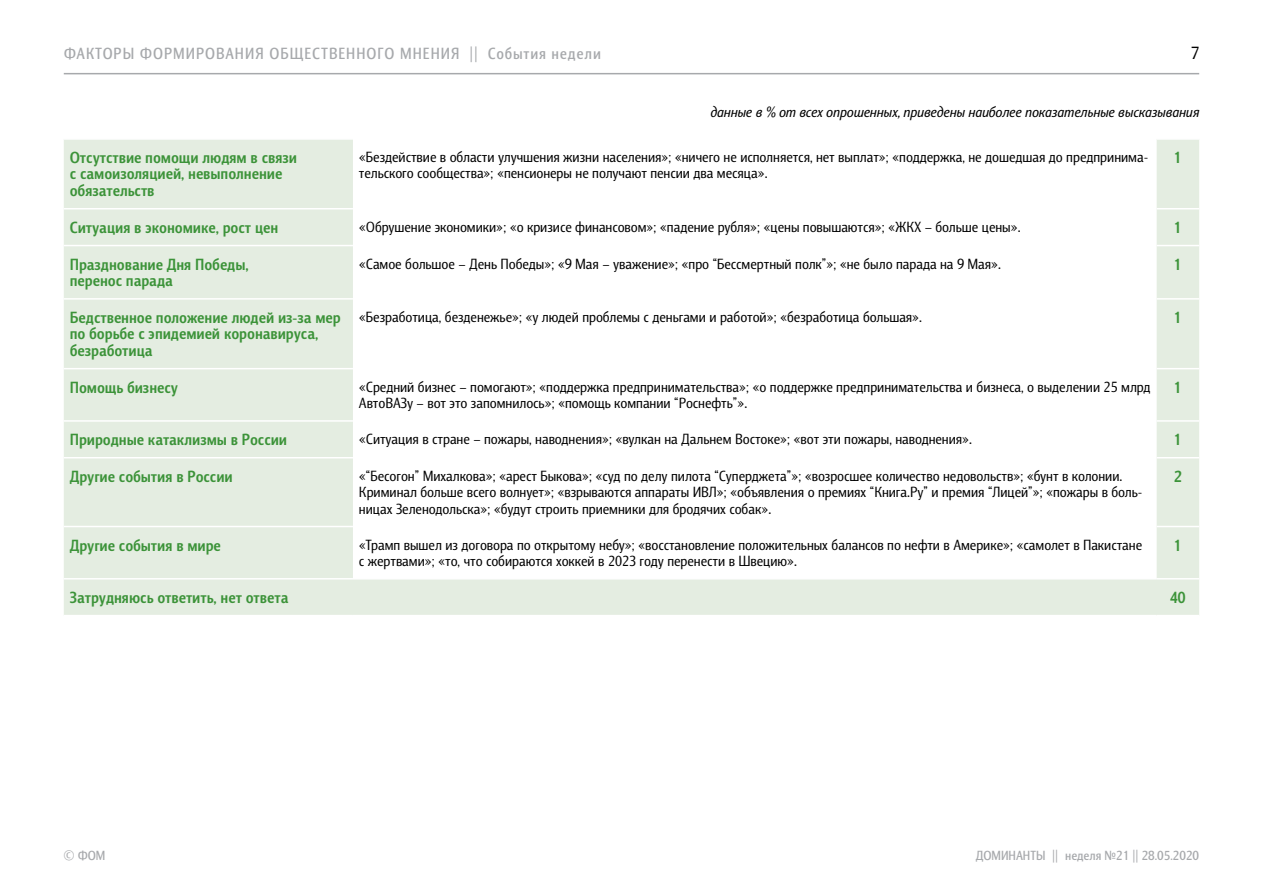
<style>
.page{position:relative;width:1263px;height:893px;background:#fff}
.page>*{position:absolute;margin:0;border:0;box-sizing:border-box;transform-origin:0 0}
.t1{font:18px "Barnaul Grotesk";color:#000}
.t2{font:700 16.5px/16.5px "Barnaul Grotesk";color:#3c9339}
.t3{font:500 16.5px "Barnaul Grotesk";letter-spacing:.05em;color:#a7a9ac}
.t4{font:15px/16.5px "Barnaul Grotesk";color:#000}
.t5{font:italic 15px "Barnaul Grotesk";color:#000}
.t6{font:500 13.5px "Barnaul Grotesk";color:#a7a9ac}
</style>
<div class="page">
<hr style="left:64px;top:73px;width:1135px;height:1px;background:#a7a9ac">
<svg style="left:64px;top:140px;width:1135px;height:475px"></svg>
<hr style="left:1157px;top:208px;width:42px;height:1px;background:#fff">
<hr style="left:1157px;top:245px;width:42px;height:1px;background:#fff">
<hr style="left:1157px;top:298px;width:42px;height:2px;background:#fff">
<hr style="left:1157px;top:368px;width:42px;height:1px;background:#fff">
<hr style="left:1157px;top:420px;width:42px;height:2px;background:#fff">
<hr style="left:1157px;top:457px;width:42px;height:1px;background:#fff">
<hr style="left:1157px;top:526px;width:42px;height:1px;background:#fff">
<hr style="left:1157px;top:578px;width:42px;height:1px;background:#fff">
<hr style="left:353px;top:578px;width:804px;height:1px;background:#fff">
<hr style="left:64px;top:208px;width:289px;height:1px;background:#fff">
<hr style="left:64px;top:245px;width:289px;height:1px;background:#fff">
<hr style="left:64px;top:298px;width:289px;height:2px;background:#fff">
<hr style="left:64px;top:368px;width:289px;height:1px;background:#fff">
<hr style="left:64px;top:420px;width:289px;height:2px;background:#fff">
<hr style="left:64px;top:457px;width:289px;height:1px;background:#fff">
<hr style="left:64px;top:526px;width:289px;height:1px;background:#fff">
<hr style="left:64px;top:578px;width:289px;height:1px;background:#fff">
<p class="t3" style="left:64px;top:44px;width:539px">Факторы формирования общественного мнения || События недели</p>
<p class="t1" style="left:1191px;top:43px;width:10px">7</p>
<p class="t5" style="left:710px;top:103px;width:490px">данные в % от всех опрошенных, приведены наиболее показательные высказывания</p>
<p class="t2" style="left:70px;top:149px;width:229px">Отсутствие помощи людям в связи с самоизоляцией, невыполнение обязательств</p>
<p class="t4" style="left:359px;top:148px;width:791px">«Бездействие в области улучшения жизни населения»; «ничего не исполняется, нет выплат»; «поддержка, не дошедшая до предпринима&shy;тельского сообщества»; «пенсионеры не получают пенсии два месяца».</p>
<p class="t2" style="left:1174px;top:149px;width:9px">1</p>
<p class="t2" style="left:70px;top:219px;width:210px">Ситуация в экономике, рост цен</p>
<p class="t4" style="left:359px;top:218px;width:663px">«Обрушение экономики»; «о кризисе финансовом»; «падение рубля»; «цены повышаются»; «ЖКХ – больше цены».</p>
<p class="t2" style="left:1174px;top:219px;width:9px">1</p>
<p class="t2" style="left:70px;top:255px;width:180px">Празднование Дня Победы, перенос парада</p>
<p class="t4" style="left:359px;top:255px;width:644px">«Самое большое – День Победы»; «9 Мая – уважение»; «про “Бессмертный полк”»; «не было парада на 9 Мая».</p>
<p class="t2" style="left:1174px;top:255px;width:9px">1</p>
<p class="t2" style="left:70px;top:309px;width:272px">Бедственное положение людей из-за мер по борьбе с эпидемией коронавируса, безработица</p>
<p class="t4" style="left:359px;top:308px;width:565px">«Безработица, безденежье»; «у людей проблемы с деньгами и работой»; «безработица большая».</p>
<p class="t2" style="left:1174px;top:309px;width:9px">1</p>
<p class="t2" style="left:70px;top:379px;width:110px">Помощь бизнесу</p>
<p class="t4" style="left:359px;top:378px;width:793px">«Средний бизнес – помогают»; «поддержка предпринимательства»; «о поддержке предпринимательства и бизнеса, о выделении 25 млрд<br>АвтоВАЗу – вот это запомнилось»; «помощь компании “Роснефть”».</p>
<p class="t2" style="left:1174px;top:379px;width:9px">1</p>
<p class="t2" style="left:70px;top:431px;width:219px">Природные катаклизмы в России</p>
<p class="t4" style="left:359px;top:430px;width:615px">«Ситуация в стране – пожары, наводнения»; «вулкан на Дальнем Востоке»; «вот эти пожары, наводнения».</p>
<p class="t2" style="left:1174px;top:431px;width:9px">1</p>
<p class="t2" style="left:70px;top:468px;width:164px">Другие события в России</p>
<p class="t4" style="left:359px;top:467px;width:785px">«“Бесогон” Михалкова»; «арест Быкова»; «суд по делу пилота “Суперджета”»; «возросшее количество недовольств»; «бунт в колонии.<br>Криминал больше всего волнует»; «взрываются аппараты ИВЛ»; «объявления о премиях “Книга.Ру” и премия “Лицей”»; «пожары в боль&shy;ницах Зеленодольска»; «будут строить приемники для бродячих собак».</p>
<p class="t2" style="left:1174px;top:468px;width:9px">2</p>
<p class="t2" style="left:70px;top:536px;width:153px">Другие события в мире</p>
<p class="t4" style="left:359px;top:536px;width:785px">«Трамп вышел из договора по открытому небу»; «восстановление положительных балансов по нефти в Америке»; «самолет в Пакистане с жертвами»; «то, что собираются хоккей в 2023 году перенести в Швецию».</p>
<p class="t2" style="left:1174px;top:536px;width:9px">1</p>
<p class="t2" style="left:70px;top:589px;width:220px">Затрудняюсь ответить, нет ответа</p>
<p class="t2" style="left:1170px;top:589px;width:17px">40</p>
<p class="t6" style="left:64px;top:847px;width:43px">© ФОМ</p>
<p class="t6" style="left:976px;top:847px;width:225px">ДОМИНАНТЫ || неделя №21 || 28.05.2020</p>
</div>
